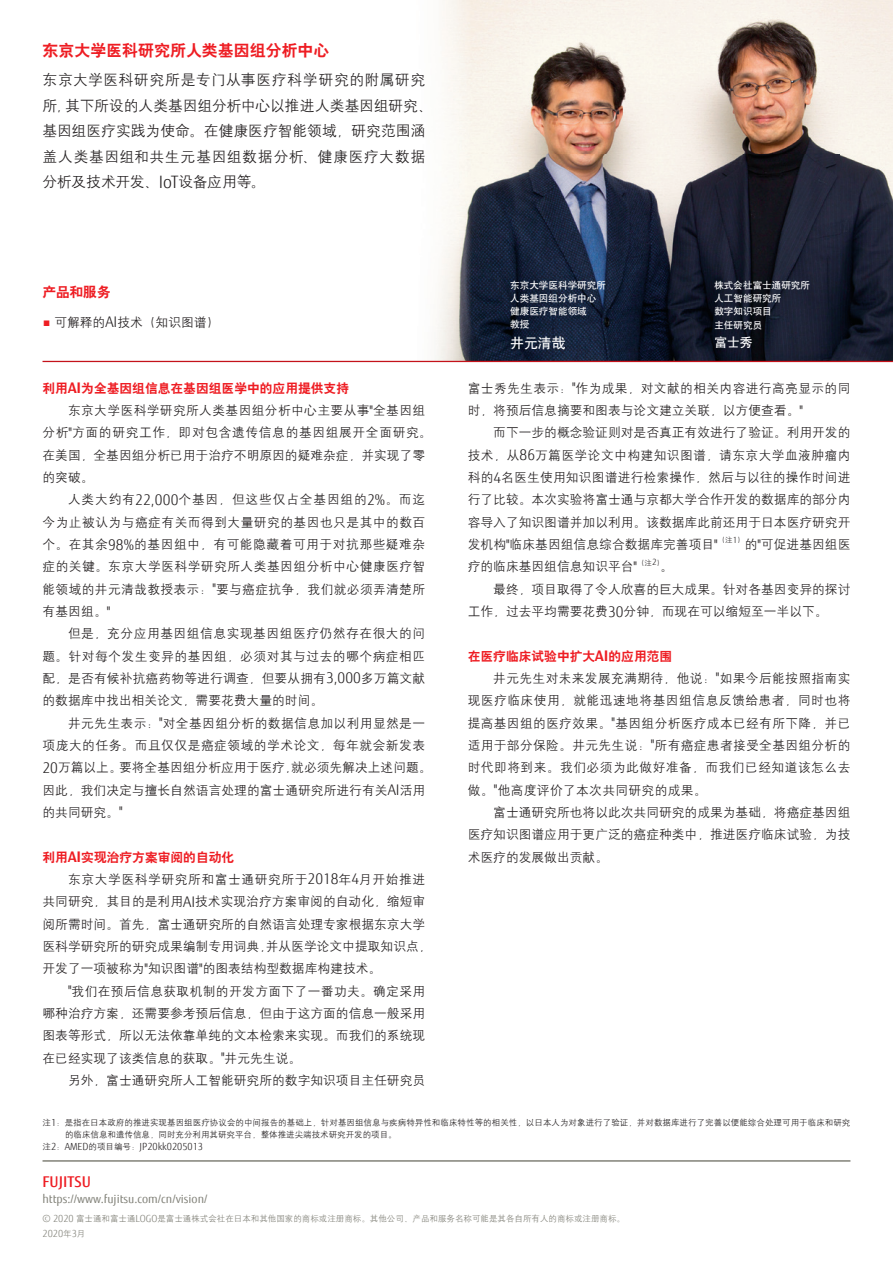
<style>
.page{position:relative;width:893px;height:1263px;background:#fff}
.page>*{position:absolute;margin:0;border:0;box-sizing:border-box;transform-origin:0 0}
.t1{font:15.9px "H Yb 2 gj";color:#ee1d23}
.t2{font:14.85px/25.5px "H Yg 2 gj";letter-spacing:.005em;color:#231f20}
.t3{font:500 14.85px "Fujitsu Sans";color:#ee1d23}
.t4{font:13.8px "H Yb 2 gj";letter-spacing:-.015em;color:#ee1d23}
.t5{font:13.8px "H Yb 1 gj";color:#fff}
.t6{font:12.75px/22.4px "H Yg 2 gj";color:#231f20;text-align:justify}
.t7{font:12.75px/22.4px "H Yg 2 gj";letter-spacing:.03em;color:#231f20}
.t8{font:12.75px "H Yb 2 gj";color:#ee1d23}
.t9{font:12.75px "H Yb 1 gj";color:#fff}
.t10{font:11.7px "Fujitsu Sans";color:#818178}
.t11{font:300 9.75px "Fujitsu Sans";color:#231f20}
.t12{font:300 9.75px "Fujitsu Sans";color:#818178}
.t13{font:9.6px/12.8px "H Yb 1 gj";color:#fff}
.t14{font:8.55px/11.7px "H Yg 2 gj";letter-spacing:.005em;color:#231f20}
.t15{font:8.55px "H Yg 2 gj";color:#818178}
.t16{font:7.5px "H Yg 2 gj";color:#231f20}
.s1{font-family:"Fujitsu Sans";font-weight:300;font-size:17.1px}
.s2{font-family:"Fujitsu Sans";font-weight:300;font-size:10.65px;color:#ee1d23}
.s3{font-family:"Fujitsu Sans";font-weight:300;font-size:14.7px}
.s4{font-family:"Fujitsu Sans";font-weight:700;font-size:14.7px}
.s5{font-family:"Fujitsu Sans";font-weight:300;font-size:8.55px}
.s6{font-family:"Fujitsu Sans";font-weight:300;font-size:9.75px}
.s7{font-family:"H Yg 2 gj";font-weight:400;font-size:8.55px}
</style>
<div class="page">
<hr style="left:43px;top:1160px;width:807px;height:2px;background:#818178">
<img style="left:408px;top:0;width:485px;height:361px">
<hr style="left:43px;top:361px;width:850px;height:1px;background:#c4121a">
<p class="t1" style="left:43px;top:43px;width:289px">东京大学医科研究所人类基因组分析中心</p>
<p class="t2" style="left:43px;top:67px;width:392px">东京大学医科研究所是专门从事医疗科学研究的附属研究所，其下所设的人类基因组分析中心以推进人类基因组研究、基因组医疗实践为使命。在健康医疗智能领域，研究范围涵盖人类基因组和共生元基因组数据分析、健康医疗大数据分析及技术开发、<span class="s1">IoT</span>设备应用等。</p>
<p class="t4" style="left:42px;top:285px;width:70px">产品和服务</p>
<p class="t6" style="left:43px;top:311px;width:178px"><span class="s2">■</span> 可解释的<span class="s3">AI</span>技术（知识图谱）</p>
<p class="t8" style="left:43px;top:382px;width:308px">利用<span class="s4">AI</span>为全基因组信息在基因组医学中的应用提供支持</p>
<p class="t7" style="left:43px;top:399px;width:391px;text-indent:26px">东京大学医科学研究所人类基因组分析中心主要从事<span class="s3">"</span>全基因组分析<span class="s3">"</span>方面的研究工作，即对包含遗传信息的基因组展开全面研究。在美国，全基因组分析已用于治疗不明原因的疑难杂症，并实现了零的突破。</p>
<p class="t6" style="left:43px;top:488px;width:384px;text-indent:26px">人类大约有<span class="s3">22,000</span>个基因，但这些仅占全基因组的<span class="s3">2%</span>。而迄今为止被认为与癌症有关而得到大量研究的基因也只是其中的数百个。在其余<span class="s3">98%</span>的基因组中，有可能隐藏着可用于对抗那些疑难杂症的关键。东京大学医科学研究所人类基因组分析中心健康医疗智能领域的井元清哉教授表示：<span class="s3">"</span>要与癌症抗争，我们就必须弄清楚所有基因组。<span class="s3">"</span></p>
<p class="t6" style="left:43px;top:622px;width:384px;text-indent:26px">但是，充分应用基因组信息实现基因组医疗仍然存在很大的问题。针对每个发生变异的基因组，必须对其与过去的哪个病症相匹配，是否有候补抗癌药物等进行调查，但要从拥有<span class="s3">3,000</span>多万篇文献的数据库中找出相关论文，需要花费大量的时间。</p>
<p class="t6" style="left:43px;top:712px;width:391px;text-align:left;text-indent:26px">井元先生表示：<span class="s3">"</span>对全基因组分析的数据信息加以利用显然是一项庞大的任务。而且仅仅是癌症领域的学术论文，每年就会新发表<br><span class="s3">20</span>万篇以上。要将全基因组分析应用于医疗，就必须先解决上述问题。因此，我们决定与擅长自然语言处理的富士通研究所进行有关<span class="s3">AI</span>活用的共同研究。<span class="s3">"</span></p>
<p class="t8" style="left:43px;top:850px;width:193px">利用<span class="s4">AI</span>实现治疗方案审阅的自动化</p>
<p class="t6" style="left:43px;top:868px;width:391px;text-align:left;text-indent:26px">东京大学医科学研究所和富士通研究所于<span class="s3">2018</span>年<span class="s3">4</span>月开始推进共同研究，其目的是利用<span class="s3">AI</span>技术实现治疗方案审阅的自动化，缩短审阅所需时间。首先，富士通研究所的自然语言处理专家根据东京大学医科学研究所的研究成果编制专用词典，并从医学论文中提取知识点，开发了一项被称为<span class="s3">"</span>知识图谱<span class="s3">"</span>的图表结构型数据库构建技术。</p>
<p class="t6" style="left:43px;top:979px;width:384px;text-indent:26px"><span class="s3">"</span>我们在预后信息获取机制的开发方面下了一番功夫。确定采用哪种治疗方案，还需要参考预后信息，但由于这方面的信息一般采用图表等形式，所以无法依靠单纯的文本检索来实现。而我们的系统现在已经实现了该类信息的获取。<span class="s3">"</span>井元先生说。</p>
<p class="t6" style="left:68px;top:1069px;width:359px">另外，富士通研究所人工智能研究所的数字知识项目主任研究员</p>
<p class="t13" style="left:510px;top:279px;width:97px">东京大学医科学研究所人类基因组分析中心健康医疗智能领域<br>教授</p>
<p class="t5" style="left:510px;top:336px;width:57px">井元清哉</p>
<p class="t13" style="left:714px;top:279px;width:97px">株式会社富士通研究所人工智能研究所<br>数字知识项目</p>
<p class="t13" style="left:714px;top:318px;width:49px">主任研究员</p>
<p class="t9" style="left:714px;top:336px;width:40px">富士秀</p>
<p class="t7" style="left:468px;top:377px;width:384px">富士秀先生表示：<span class="s3">"</span>作为成果，对文献的相关内容进行高亮显示的同时，将预后信息摘要和图表与论文建立关联，以方便查看。<span class="s3">"</span></p>
<p class="t6" style="left:468px;top:421px;width:384px;text-indent:26px">而下一步的概念验证则对是否真正有效进行了验证。利用开发的技术，从<span class="s3">86</span>万篇医学论文中构建知识图谱，请东京大学血液肿瘤内科的<span class="s3">4</span>名医生使用知识图谱进行检索操作，然后与以往的操作时间进行了比较。本次实验将富士通与京都大学合作开发的数据库的部分内容导入了知识图谱并加以利用。该数据库此前还用于日本医疗研究开发机构<span class="s3">"</span>临床基因组信息综合数据库完善项目<span class="s3">"</span></p>
<p class="t16" style="left:718px;top:536px;width:28px">（注<span class="s5">1</span>）</p>
<p class="t6" style="left:745px;top:533px;width:107px">的<span class="s3">"</span>可促进基因组医</p>
<p class="t6" style="left:468px;top:555px;width:171px">疗的临床基因组信息知识平台<span class="s3">"</span></p>
<p class="t16" style="left:637px;top:558px;width:28px">（注<span class="s5">2</span>）</p>
<p class="t6" style="left:660px;top:555px;width:14px">。</p>
<p class="t6" style="left:493px;top:578px;width:359px">最终，项目取得了令人欣喜的巨大成果。针对各基因变异的探讨</p>
<p class="t6" style="left:468px;top:600px;width:361px">工作，过去平均需要花费<span class="s3">30</span>分钟，而现在可以缩短至一半以下。</p>
<p class="t8" style="left:468px;top:650px;width:206px">在医疗临床试验中扩大<span class="s4">AI</span>的应用范围</p>
<p class="t6" style="left:468px;top:667px;width:384px;text-indent:26px">井元先生对未来发展充满期待，他说：<span class="s3">"</span>如果今后能按照指南实现医疗临床使用，就能迅速地将基因组信息反馈给患者，同时也将提高基因组的医疗效果。<span class="s3">"</span>基因组分析医疗成本已经有所下降，并已适用于部分保险。井元先生说：<span class="s3">"</span>所有癌症患者接受全基因组分析的时代即将到来。我们必须为此做好准备，而我们已经知道该怎么去做。<span class="s3">"</span>他高度评价了本次共同研究的成果。</p>
<p class="t6" style="left:468px;top:801px;width:384px;text-indent:26px">富士通研究所也将以此次共同研究的成果为基础，将癌症基因组医疗知识图谱应用于更广泛的癌症种类中，推进医疗临床试验，为技术医疗的发展做出贡献。</p>
<p class="t14" style="left:65px;top:1117px;width:787px;text-indent:-23px">注<span class="s6">1</span>：是指在日本政府的推进实现基因组医疗协议会的中间报告的基础上，针对基因组信息与疾病特异性和临床特性等的相关性，以日本人为对象进行了验证，并对数据库进行了完善以便能综合处理可用于临床和研究的临床信息和遗传信息，同时充分利用其研究平台，整体推进尖端技术研究开发的项目。</p>
<p class="t11" style="left:43px;top:1140px;width:162px"><span class="s7">注</span>2<span class="s7">：</span>AMED<span class="s7">的项目编号：</span>JP20kk0205013</p>
<p class="t3" style="left:43px;top:1172px;width:50px">FUJITSU</p>
<p class="t10" style="left:43px;top:1192px;width:166px">https://www.fujitsu.com/cn/vision/</p>
<p class="t15" style="left:43px;top:1214px;width:584px"><span class="s6">© 2020</span> 富士通和富士通<span class="s6">LOGO</span>是富士通株式会社在日本和其他国家的商标或注册商标。其他公司、产品和服务名称可能是其各自所有人的商标或注册商标。</p>
<p class="t12" style="left:43px;top:1227px;width:44px">2020<span class="s7">年</span>3<span class="s7">月</span></p>
</div>
